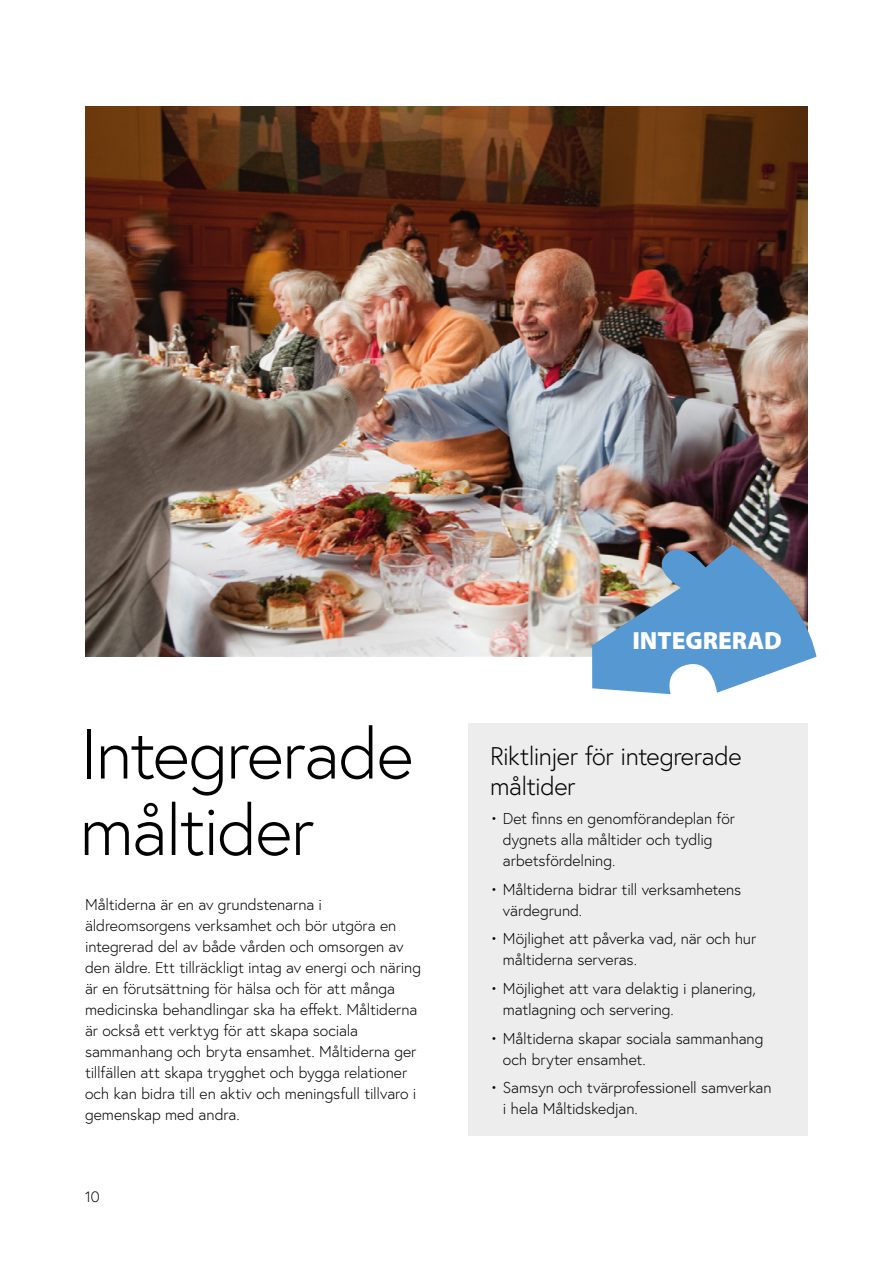
<style>
.page{position:relative;width:893px;height:1263px;background:#fff}
.page>*{position:absolute;margin:0;border:0;box-sizing:border-box;transform-origin:0 0}
.H1_inlaga{font:300 70.5px/76.5px "Europa";letter-spacing:-.025em;color:#000}
.t1{font:300 25.5px/30px "Europa";letter-spacing:-.025em;color:#000}
.t2{font:900 24.9px "Myriad Pro";color:#fff}
.Ingress___faktaruta{font:300 15.75px/21px "Europa";letter-spacing:-.005em;color:#000}
.t3{font:300 15px "Europa";color:#000}
</style>
<div class="page">
<img style="left:85px;top:106px;width:723px;height:550px">
<img style="left:592px;top:544px;width:224px;height:150px">
<div style="left:469px;top:723px;width:339px;height:413px;background:#ededed"></div>
<h1 class="H1_inlaga" style="left:80px;top:715px;width:335px">Integrerade måltider</h1>
<p class="Ingress___faktaruta" style="left:85px;top:894px;width:337px">Måltiderna är en av grundstenarna i äldreomsorgens verksamhet och bör utgöra en integrerad del av både vården och omsorgen av den äldre. Ett tillräckligt intag av energi och näring är en förutsättning för hälsa och för att många medicinska behandlingar ska ha effekt. Måltiderna är också ett verktyg för att skapa sociala sammanhang och bryta ensamhet. Måltiderna ger tillfällen att skapa trygghet och bygga relationer och kan bidra till en aktiv och meningsfull tillvaro i gemenskap med andra.</p>
<p class="t3" style="left:85px;top:1188px;width:16px">10</p>
<p class="t2" style="left:632px;top:626px;width:151px">INTEGRERAD</p>
<h2 class="t1" style="left:490px;top:740px;width:253px">Riktlinjer för integrerade måltider</h2>
<p class="Ingress___faktaruta" style="left:503px;top:808px;width:234px;text-indent:-13px">• Det finns en genomförandeplan för dygnets alla måltider och tydlig arbetsfördelning.</p>
<p class="Ingress___faktaruta" style="left:503px;top:878px;width:240px;text-indent:-13px">• Måltiderna bidrar till verksamhetens värdegrund.</p>
<p class="Ingress___faktaruta" style="left:503px;top:928px;width:255px;text-indent:-13px">• Möjlighet att påverka vad, när och hur måltiderna serveras.</p>
<p class="Ingress___faktaruta" style="left:503px;top:978px;width:254px;text-indent:-13px">• Möjlighet att vara delaktig i planering, matlagning och servering.</p>
<p class="Ingress___faktaruta" style="left:503px;top:1027px;width:262px;text-indent:-13px">• Måltiderna skapar sociala sammanhang och bryter ensamhet.</p>
<p class="Ingress___faktaruta" style="left:503px;top:1077px;width:270px;text-indent:-13px">• Samsyn och tvärprofessionell samverkan i hela Måltidskedjan.</p>
</div>
